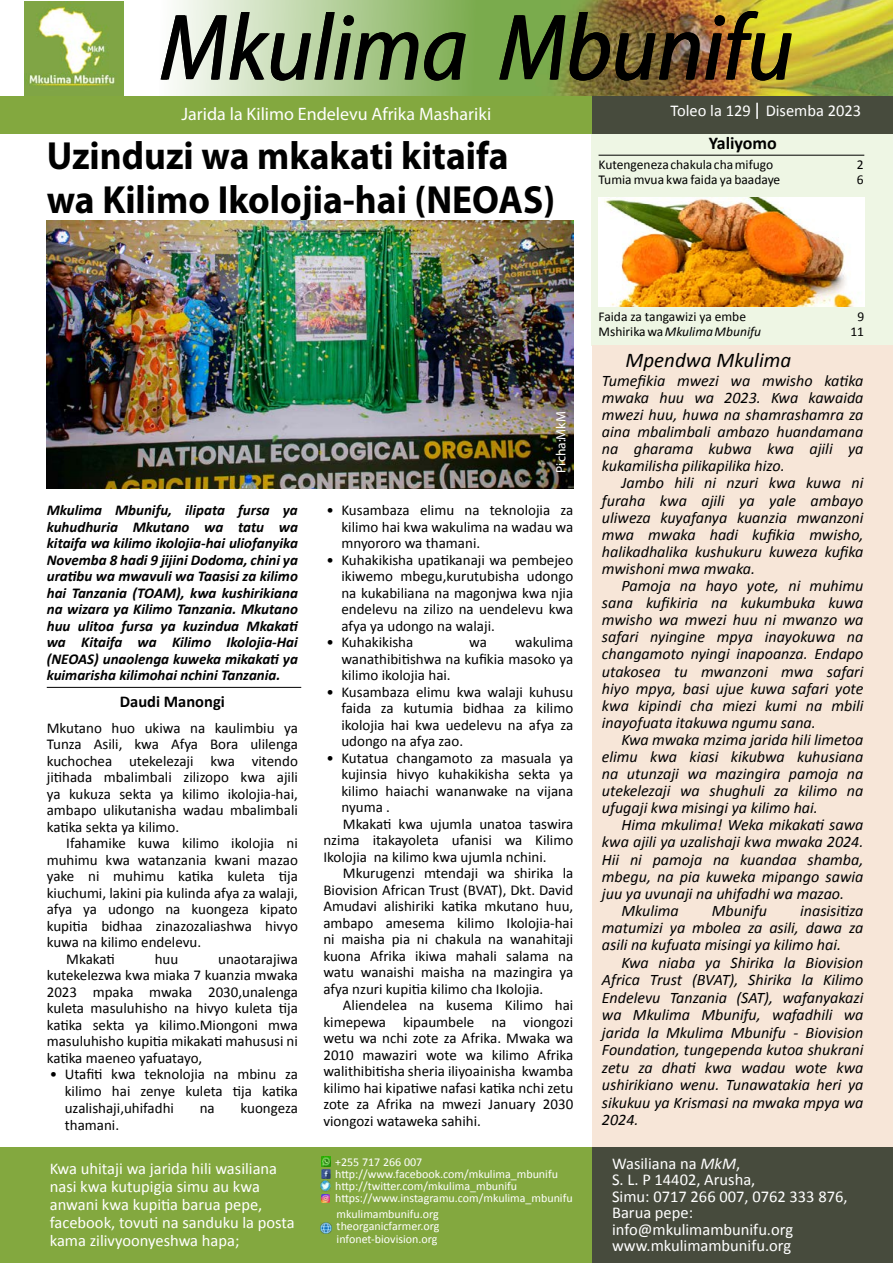
<style>
.page{position:relative;width:893px;height:1263px;background:#fff}
.page>*{position:absolute;margin:0;border:0;box-sizing:border-box;transform-origin:0 0}
.t1{font:italic 94.95px "Myriad Pro";color:#000;scale:.91 1}
.t2{font:700 39.3px/43.5px "Myriad Pro";color:#000;scale:.95 1}
.t3{font:italic 21px "Calibri";color:#000}
.t4{font:18px "Myriad Pro";color:#fff}
.t5{font:700 18px "Calibri";color:#000}
.t6{font:16.5px/16.5px "Calibri";color:#fff}
.t7{font:700 16.5px "Calibri";color:#000}
.t8{font:italic 16.05px/17.1px "Calibri";color:#000;text-align:justify}
.t9{font:15px/16.5px "Calibri";color:#000;text-align:justify}
.t10{font:italic 700 15px/16.5px "Calibri";color:#000;text-align:justify}
.t11{font:13.5px "Calibri";color:#000}
.t12{font:italic 13.5px "Calibri";color:#000}
.t13{font:13.5px "Myriad Pro";color:#fff}
.t14{font:12px/12px "Calibri";color:#fff}
.s1{font-style:normal}
.s2{font-style:italic}
</style>
<div class="page">
<img style="left:174px;top:0;width:719px;height:96px">
<div style="left:592px;top:111px;width:301px;height:234px;background:#eef6e4"></div>
<div style="left:592px;top:345px;width:301px;height:802px;background:#f7e6d8"></div>
<div style="left:592px;top:96px;width:301px;height:38px;background:#474b3d"></div>
<div style="left:592px;top:1147px;width:301px;height:116px;background:#474b3d"></div>
<div style="left:0;top:1147px;width:592px;height:116px;background:#83a83f"></div>
<img style="left:25px;top:2px;width:98px;height:93px">
<div style="left:0;top:96px;width:592px;height:38px;background:#83a83f"></div>
<svg style="left:756px;top:103px;width:2px;height:16px"></svg>
<hr style="left:599px;top:155px;width:265px;height:1px;background:#000">
<img style="left:598px;top:197px;width:266px;height:109px">
<svg style="left:320px;top:1222px;width:11px;height:12px"></svg>
<svg style="left:320px;top:1157px;width:10px;height:46px"></svg>
<img style="left:47px;top:220px;width:527px;height:269px">
<hr style="left:47px;top:687px;width:254px;height:1px;background:#000">
<h1 class="t1" style="left:161px;top:-11px;width:697px">Mkulima Mbunifu</h1>
<p class="t6" style="left:670px;top:102px;width:192px">Toleo la 129 Disemba 2023</p>
<p class="t4" style="left:182px;top:102px;width:311px">Jarida la Kilimo Endelevu Afrika Mashariki</p>
<h2 class="t2" style="left:47px;top:133px;width:537px">Uzinduzi wa mkakati kitaifa wa Kilimo Ikolojia-hai (NEOAS)</h2>
<p class="t5" style="left:709px;top:130px;width:70px">Yaliyomo</p>
<p class="t11" style="left:598px;top:156px;width:176px">Kutengeneza chakula cha mifugo</p>
<p class="t11" style="left:857px;top:156px;width:8px">2</p>
<p class="t11" style="left:598px;top:171px;width:183px">Tumia mvua kwa faida ya baadaye</p>
<p class="t11" style="left:857px;top:171px;width:8px">6</p>
<p class="t10" style="left:47px;top:501px;width:253px">Mkulima Mbunifu, ilipata fursa ya kuhudhuria Mkutano wa tatu wa kitaifa wa kilimo ikolojia-hai uliofanyika Novemba 8 hadi 9 jijini Dodoma, chini ya uratibu wa mwavuli wa Taasisi za kilimo hai Tanzania (TOAM), kwa kushirikiana na wizara ya Kilimo Tanzania. Mkutano huu ulitoa fursa ya kuzindua Mkakati wa Kitaifa wa Kilimo Ikolojia-Hai (NEOAS) unaolenga kuweka mikakati ya kuimarisha kilimohai nchini Tanzania.</p>
<p class="t7" style="left:120px;top:690px;width:107px">Daudi Manongi</p>
<p class="t9" style="left:47px;top:719px;width:253px">Mkutano huo ukiwa na kaulimbiu ya Tunza Asili, kwa Afya Bora ulilenga kuchochea utekelezaji kwa vitendo jitihada mbalimbali zilizopo kwa ajili ya kukuza sekta ya kilimo ikolojia-hai, ambapo ulikutanisha wadau mbalimbali katika sekta ya kilimo.</p>
<p class="t9" style="left:66px;top:835px;width:233px">Ifahamike kuwa kilimo ikolojia ni</p>
<p class="t9" style="left:47px;top:851px;width:253px">muhimu kwa watanzania kwani mazao</p>
<p class="t9" style="left:47px;top:868px;width:253px">yake ni muhimu katika kuleta tija</p>
<p class="t9" style="left:47px;top:884px;width:253px">kiuchumi, lakini pia kulinda afya za walaji,</p>
<p class="t9" style="left:47px;top:901px;width:253px">afya ya udongo na kuongeza kipato</p>
<p class="t9" style="left:47px;top:917px;width:253px">kupitia bidhaa zinazozaliashwa hivyo</p>
<p class="t9" style="left:47px;top:934px;width:156px">kuwa na kilimo endelevu.</p>
<p class="t9" style="left:66px;top:950px;width:50px">Mkakati</p>
<p class="t9" style="left:155px;top:950px;width:25px">huu</p>
<p class="t9" style="left:47px;top:950px;width:253px;text-indent:171px">unaotarajiwa kutekelezwa kwa miaka 7 kuanzia mwaka 2023 mpaka mwaka 2030,unalenga kuleta masuluhisho na hivyo kuleta tija katika sekta ya kilimo.Miongoni mwa masuluhisho kupitia mikakati mahususi ni katika maeneo yafuatayo,</p>
<p class="t9" style="left:65px;top:1065px;width:235px;text-indent:-15px">• Utafiti kwa teknolojia na mbinu za kilimo hai zenye kuleta tija katika uzalishaji,uhifadhi</p>
<p class="t9" style="left:200px;top:1099px;width:17px">na</p>
<p class="t9" style="left:240px;top:1099px;width:59px">kuongeza</p>
<p class="t9" style="left:65px;top:1116px;width:56px">thamani.</p>
<p class="t13" style="left:553px;top:472px;width:63px;rotate:-90deg">Picha:MkM</p>
<p class="t9" style="left:341px;top:502px;width:233px;text-indent:-15px">• Kusambaza elimu na teknolojia za kilimo hai kwa wakulima na wadau wa mnyororo wa thamani.</p>
<p class="t9" style="left:341px;top:551px;width:233px;text-indent:-15px">• Kuhakikisha upatikanaji wa pembejeo ikiwemo mbegu,kurutubisha udongo na kukabiliana na magonjwa kwa njia endelevu na zilizo na uendelevu kwa afya ya udongo na walaji.</p>
<p class="t9" style="left:326px;top:634px;width:88px">• Kuhakikisha</p>
<p class="t9" style="left:469px;top:634px;width:19px">wa</p>
<p class="t9" style="left:341px;top:634px;width:233px;text-indent:174px">wakulima wanathibitishwa na kufikia masoko ya kilimo ikolojia hai.</p>
<p class="t9" style="left:341px;top:683px;width:233px;text-indent:-15px">• Kusambaza elimu kwa walaji kuhusu faida za kutumia bidhaa za kilimo ikolojia hai kwa uedelevu na afya za udongo na afya zao.</p>
<p class="t9" style="left:326px;top:749px;width:248px">• Kutatua changamoto za masuala ya</p>
<p class="t9" style="left:341px;top:766px;width:233px">kujinsia hivyo kuhakikisha sekta ya</p>
<p class="t9" style="left:341px;top:782px;width:233px">kilimo haiachi wananwake na vijana</p>
<p class="t9" style="left:341px;top:799px;width:50px">nyuma .</p>
<p class="t9" style="left:343px;top:815px;width:232px">Mkakati kwa ujumla unatoa taswira</p>
<p class="t9" style="left:323px;top:832px;width:251px">nzima itakayoleta ufanisi wa Kilimo</p>
<p class="t9" style="left:323px;top:848px;width:225px">Ikolojia na kilimo kwa ujumla nchini.</p>
<p class="t9" style="left:343px;top:865px;width:232px">Mkurugenzi mtendaji wa shirika la</p>
<p class="t9" style="left:323px;top:881px;width:251px">Biovision African Trust (BVAT), Dkt. David</p>
<p class="t9" style="left:323px;top:898px;width:251px">Amudavi alishiriki katika mkutano huu,</p>
<p class="t9" style="left:323px;top:914px;width:251px">ambapo amesema kilimo Ikolojia-hai</p>
<p class="t9" style="left:323px;top:931px;width:251px">ni maisha pia ni chakula na wanahitaji</p>
<p class="t9" style="left:323px;top:947px;width:251px">kuona Afrika ikiwa mahali salama na</p>
<p class="t9" style="left:323px;top:964px;width:251px">watu wanaishi maisha na mazingira ya</p>
<p class="t9" style="left:323px;top:980px;width:221px">afya nzuri kupitia kilimo cha Ikolojia.</p>
<p class="t9" style="left:343px;top:997px;width:232px">Aliendelea na kusema Kilimo hai</p>
<p class="t9" style="left:323px;top:1013px;width:251px">kimepewa kipaumbele na viongozi</p>
<p class="t9" style="left:323px;top:1030px;width:251px">wetu wa nchi zote za Afrika. Mwaka wa</p>
<p class="t9" style="left:323px;top:1046px;width:251px">2010 mawaziri wote wa kilimo Afrika</p>
<p class="t9" style="left:323px;top:1063px;width:251px">walithibitisha sheria iliyoainisha kwamba</p>
<p class="t9" style="left:323px;top:1079px;width:251px">kilimo hai kipatiwe nafasi katika nchi zetu</p>
<p class="t9" style="left:323px;top:1096px;width:251px">zote za Afrika na mwezi January 2030</p>
<p class="t9" style="left:323px;top:1112px;width:159px">viongozi wataweka sahihi.</p>
<p class="t6" style="left:50px;top:1159px;width:246px;line-height:18px">Kwa uhitaji wa jarida hili wasiliana nasi kwa kutupigia simu au kwa anwani kwa kupitia barua pepe, facebook, tovuti na sanduku la posta kama zilivyoonyeshwa hapa;</p>
<p class="t14" style="left:335px;top:1155px;width:239px">+255 717 266 007 http://www.facebook.com/mkulima_mbunifu http://twitter.com/mkulima_mbunifu https://www.instagramu.com/mkulima_mbunifu</p>
<p class="t14" style="left:337px;top:1207px;width:104px">mkulimambunifu.org theorganicfarmer.org</p>
<p class="t14" style="left:337px;top:1233px;width:102px">infonet-biovision.org</p>
<p class="t11" style="left:598px;top:307px;width:149px">Faida za tangawizi ya embe</p>
<p class="t11" style="left:857px;top:307px;width:8px">9</p>
<p class="t12" style="left:598px;top:322px;width:164px"><span class="s1">Mshirika wa</span> Mkulima Mbunifu</p>
<p class="t11" style="left:850px;top:322px;width:15px">11</p>
<h3 class="t3" style="left:625px;top:345px;width:167px">Mpendwa Mkulima</h3>
<p class="t8" style="left:602px;top:371px;width:263px">Tumefikia mwezi wa mwisho katika mwaka huu wa 2023. Kwa kawaida mwezi huu, huwa na shamrashamra za aina mbalimbali ambazo huandamana na gharama kubwa kwa ajili ya kukamilisha pilikapilika hizo.</p>
<p class="t8" style="left:602px;top:474px;width:263px;text-indent:20px">Jambo hili ni nzuri kwa kuwa ni furaha kwa ajili ya yale ambayo uliweza kuyafanya kuanzia mwanzoni mwa mwaka hadi kufikia mwisho, halikadhalika kushukuru kuweza kufika mwishoni mwa mwaka.</p>
<p class="t8" style="left:602px;top:576px;width:263px;text-indent:20px">Pamoja na hayo yote, ni muhimu sana kufikiria na kukumbuka kuwa mwisho wa mwezi huu ni mwanzo wa safari nyingine mpya inayokuwa na changamoto nyingi inapoanza. Endapo utakosea tu mwanzoni mwa safari hiyo mpya, basi ujue kuwa safari yote kwa kipindi cha miezi kumi na mbili inayofuata itakuwa ngumu sana.</p>
<p class="t8" style="left:602px;top:730px;width:263px;text-indent:20px">Kwa mwaka mzima jarida hili limetoa elimu kwa kiasi kikubwa kuhusiana na utunzaji wa mazingira pamoja na utekelezaji wa shughuli za kilimo na ufugaji kwa misingi ya kilimo hai.</p>
<p class="t8" style="left:621px;top:816px;width:244px">Hima mkulima! Weka mikakati sawa</p>
<p class="t8" style="left:602px;top:833px;width:263px">kwa ajili ya uzalishaji kwa mwaka 2024.</p>
<p class="t8" style="left:602px;top:850px;width:263px">Hii ni pamoja na kuandaa shamba,</p>
<p class="t8" style="left:602px;top:867px;width:263px">mbegu, na pia kuweka mipango sawia</p>
<p class="t8" style="left:602px;top:884px;width:244px">juu ya uvunaji na uhifadhi wa mazao.</p>
<p class="t8" style="left:621px;top:901px;width:59px">Mkulima</p>
<p class="t8" style="left:712px;top:901px;width:57px">Mbunifu</p>
<p class="t8" style="left:602px;top:901px;width:263px;text-indent:198px">inasisitiza matumizi ya mbolea za asili, dawa za asili na kufuata misingi ya kilimo hai.</p>
<p class="t8" style="left:602px;top:953px;width:263px;line-height:17.5px;text-indent:20px">Kwa niaba ya Shirika la Biovision Africa Trust (BVAT), Shirika la Kilimo Endelevu Tanzania (SAT), wafanyakazi wa Mkulima Mbunifu, wafadhili wa jarida la Mkulima Mbunifu - Biovision Foundation, tungependa kutoa shukrani zetu za dhati kwa wadau wote kwa ushirikiano wenu. Tunawatakia heri ya sikukuu ya Krismasi na mwaka mpya wa 2024.</p>
<p class="t6" style="left:612px;top:1155px;width:237px">Wasiliana na <span class="s2">MkM</span>,<br>S. L. P 14402, Arusha,<br>Simu: 0717 266 007, 0762 333 876,<br>Barua pepe: info@mkulimambunifu.org www.mkulimambunifu.org</p>
</div>
